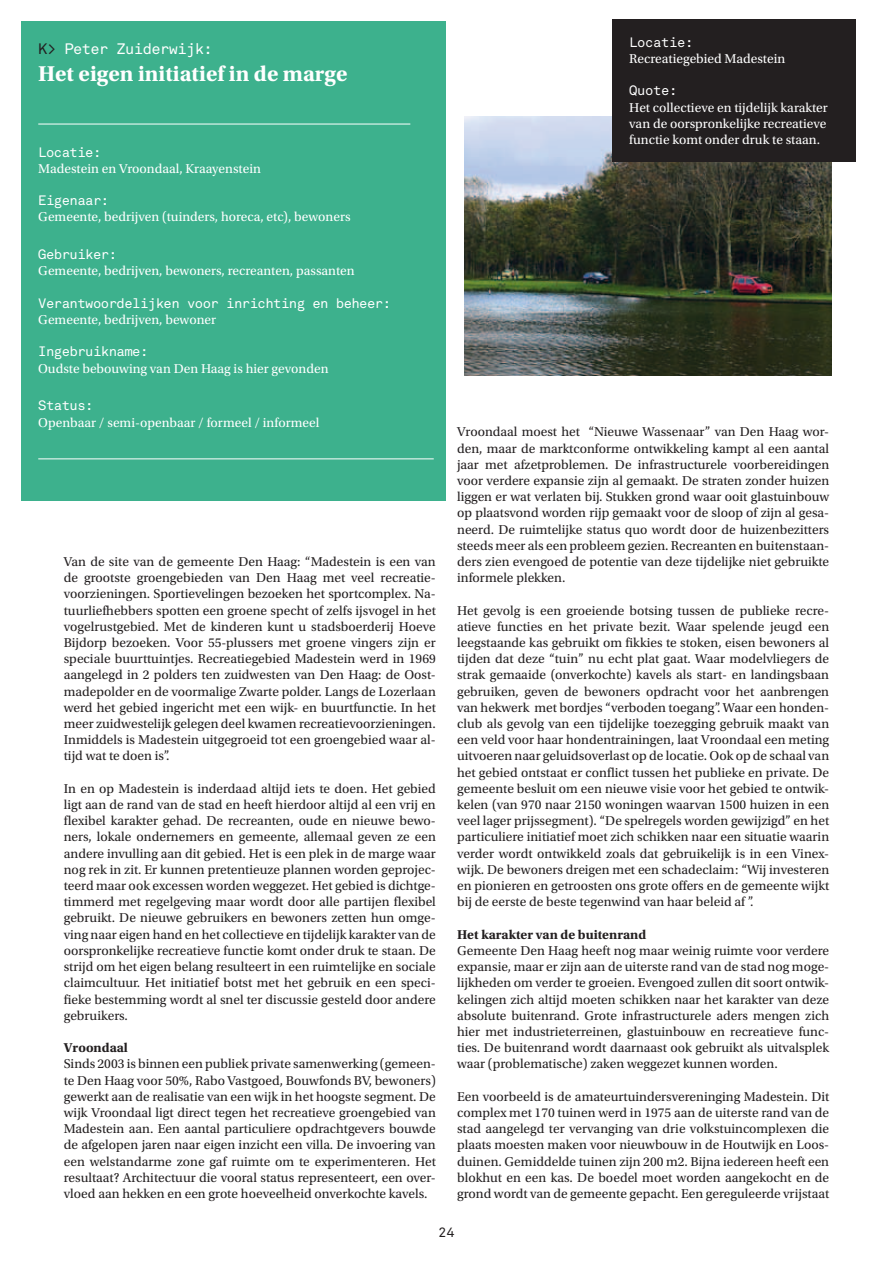
<style>
.page{position:relative;width:893px;height:1263px;background:#fff}
.page>*{position:absolute;margin:0;border:0;box-sizing:border-box;transform-origin:0 0}
.t1{font:700 22.5px "Utopia Std";color:#fff}
.t2{font:15px "Akkurat Mono";letter-spacing:-.04em;color:#fff}
.t3{font:13.5px/16.2px "Utopia Std";color:#231f20;text-align:justify}
.t4{font:13.5px/16.2px "Utopia Std";color:#fff;text-align:justify}
.t5{font:13.5px "Akkurat Mono";letter-spacing:-.04em;color:#fff}
.t6{font:700 13.5px "Utopia Std";color:#231f20}
.t7{font:13.5px "Akkurat Mono";color:#231f20}
.s1{color:#231f20}
</style>
<div class="page">
<div style="left:21px;top:21px;width:425px;height:480px;background:#3db18d"></div>
<hr style="left:38px;top:124px;width:372px;height:1px;background:#fff">
<hr style="left:38px;top:459px;width:396px;height:1px;background:#fff">
<img style="left:465px;top:116px;width:367px;height:259px">
<div style="left:612px;top:19px;width:244px;height:143px;background:#231f20"></div>
<p class="t2" style="left:38px;top:39px;width:176px"><span class="s1">K&gt;</span> Peter Zuiderwijk:</p>
<h1 class="t1" style="left:38px;top:61px;width:311px">Het eigen initiatief in de marge</h1>
<p class="t5" style="left:38px;top:143px;width:65px">Locatie:</p>
<p class="t4" style="left:38px;top:161px;width:224px">Madestein en Vroondaal, Kraayenstein</p>
<p class="t5" style="left:38px;top:192px;width:73px">Eigenaar:</p>
<p class="t4" style="left:38px;top:209px;width:314px">Gemeente, bedrijven (tuinders, horeca, etc), bewoners</p>
<p class="t5" style="left:38px;top:246px;width:80px">Gebruiker:</p>
<p class="t4" style="left:38px;top:263px;width:318px">Gemeente, bedrijven, bewoners, recreanten, passanten</p>
<p class="t5" style="left:38px;top:295px;width:354px">Verantwoordelijken voor inrichting en beheer:</p>
<p class="t4" style="left:38px;top:312px;width:179px">Gemeente, bedrijven, bewoner</p>
<p class="t5" style="left:38px;top:343px;width:112px">Ingebruikname:</p>
<p class="t4" style="left:38px;top:360px;width:292px">Oudste bebouwing van Den Haag is hier gevonden</p>
<p class="t5" style="left:38px;top:397px;width:57px">Status:</p>
<p class="t4" style="left:38px;top:414px;width:283px">Openbaar / semi-openbaar / formeel / informeel</p>
<p class="t3" style="left:64px;top:554px;width:374px">Van de site van de gemeente Den Haag: “Madestein is een van de grootste groengebieden van Den Haag met veel recreatie&shy;voorzieningen. Sportievelingen bezoeken het sportcomplex. Na&shy;tuurliefhebbers spotten een groene specht of zelfs ijsvogel in het vogelrustgebied. Met de kinderen kunt u stadsboerderij Hoeve Bijdorp bezoeken. Voor 55-plussers met groene vingers zijn er speciale buurttuintjes. Recreatiegebied Madestein werd in 1969 aangelegd in 2 polders ten zuidwesten van Den Haag: de Oost&shy;madepolder en de voormalige Zwarte polder. Langs de Lozerlaan werd het gebied ingericht met een wijk- en buurtfunctie. In het meer zuidwestelijk gelegen deel kwamen recreatievoorzieningen.<br>Inmiddels is Madestein uitgegroeid tot een groengebied waar al&shy;tijd wat te doen is”.</p>
<p class="t3" style="left:64px;top:781px;width:374px">In en op Madestein is inderdaad altijd iets te doen. Het gebied ligt aan de rand van de stad en heeft hierdoor altijd al een vrij en flexibel karakter gehad. De recreanten, oude en nieuwe bewo&shy;ners, lokale ondernemers en gemeente, allemaal geven ze een andere invulling aan dit gebied. Het is een plek in de marge waar nog rek in zit. Er kunnen pretentieuze plannen worden geprojec&shy;teerd maar ook excessen worden weggezet. Het gebied is dichtge&shy;timmerd met regelgeving maar wordt door alle partijen flexibel gebruikt. De nieuwe gebruikers en bewoners zetten hun omge&shy;ving naar eigen hand en het collectieve en tijdelijk karakter van de oorspronkelijke recreatieve functie komt onder druk te staan. De strijd om het eigen belang resulteert in een ruimtelijke en sociale claimcultuur. Het initiatief botst met het gebruik en een speci&shy;fieke bestemming wordt al snel ter discussie gesteld door andere gebruikers.</p>
<p class="t6" style="left:64px;top:1040px;width:66px">Vroondaal</p>
<p class="t3" style="left:64px;top:1056px;width:374px">Sinds 2003 is binnen een publiek private samenwerking (gemeen&shy;te Den Haag voor 50%, Rabo Vastgoed, Bouwfonds BV, bewoners) gewerkt aan de realisatie van een wijk in het hoogste segment. De wijk Vroondaal ligt direct tegen het recreatieve groengebied van Madestein aan. Een aantal particuliere opdrachtgevers bouwde de afgelopen jaren naar eigen inzicht een villa. De invoering van een welstandarme zone gaf ruimte om te experimenteren. Het resultaat? Architectuur die vooral status representeert, een over&shy;vloed aan hekken en een grote hoeveelheid onverkochte kavels.</p>
<p class="t5" style="left:629px;top:34px;width:66px">Locatie:</p>
<p class="t4" style="left:629px;top:51px;width:158px">Recreatiegebied Madestein</p>
<p class="t5" style="left:629px;top:82px;width:50px">Quote:</p>
<p class="t4" style="left:629px;top:99px;width:200px">Het collectieve en tijdelijk karakter van de oorspronkelijke recreatieve functie komt onder druk te staan.</p>
<p class="t3" style="left:457px;top:424px;width:374px">Vroondaal moest het “Nieuwe Wassenaar” van Den Haag wor&shy;den, maar de marktconforme ontwikkeling kampt al een aantal jaar met afzetproblemen. De infrastructurele voorbereidingen voor verdere expansie zijn al gemaakt. De straten zonder huizen liggen er wat verlaten bij. Stukken grond waar ooit glastuinbouw op plaatsvond worden rijp gemaakt voor de sloop of zijn al gesa&shy;neerd. De ruimtelijke status quo wordt door de huizenbezitters steeds meer als een probleem gezien. Recreanten en buitenstaan&shy;ders zien evengoed de potentie van deze tijdelijke niet gebruikte informele plekken.</p>
<p class="t3" style="left:457px;top:602px;width:374px">Het gevolg is een groeiende botsing tussen de publieke recre&shy;atieve functies en het private bezit. Waar spelende jeugd een leegstaande kas gebruikt om fikkies te stoken, eisen bewoners al tijden dat deze “tuin” nu echt plat gaat. Waar modelvliegers de strak gemaaide (onverkochte) kavels als start- en landingsbaan gebruiken, geven de bewoners opdracht voor het aanbrengen van hekwerk met bordjes “verboden toegang”. Waar een honden&shy;club als gevolg van een tijdelijke toezegging gebruik maakt van een veld voor haar hondentrainingen, laat Vroondaal een meting uitvoeren naar geluidsoverlast op de locatie. Ook op de schaal van het gebied ontstaat er conflict tussen het publieke en private. De gemeente besluit om een nieuwe visie voor het gebied te ontwik&shy;kelen (van 970 naar 2150 woningen waarvan 1500 huizen in een veel lager prijssegment). “De spelregels worden gewijzigd” en het particuliere initiatief moet zich schikken naar een situatie waarin verder wordt ontwikkeld zoals dat gebruikelijk is in een Vinex&shy;wijk. De bewoners dreigen met een schadeclaim: “Wij investeren en pionieren en getroosten ons grote offers en de gemeente wijkt bij de eerste de beste tegenwind van haar beleid af ”.</p>
<p class="t6" style="left:457px;top:926px;width:191px">Het karakter van de buitenrand</p>
<p class="t3" style="left:457px;top:943px;width:374px">Gemeente Den Haag heeft nog maar weinig ruimte voor verdere expansie, maar er zijn aan de uiterste rand van de stad nog moge&shy;lijkheden om verder te groeien. Evengoed zullen dit soort ontwik&shy;kelingen zich altijd moeten schikken naar het karakter van deze absolute buitenrand. Grote infrastructurele aders mengen zich hier met industrieterreinen, glastuinbouw en recreatieve func&shy;ties. De buitenrand wordt daarnaast ook gebruikt als uitvalsplek waar (problematische) zaken weggezet kunnen worden.</p>
<p class="t3" style="left:457px;top:1088px;width:374px">Een voorbeeld is de amateurtuindersvereninging Madestein. Dit complex met 170 tuinen werd in 1975 aan de uiterste rand van de stad aangelegd ter vervanging van drie volkstuincomplexen die plaats moesten maken voor nieuwbouw in de Houtwijk en Loos&shy;duinen. Gemiddelde tuinen zijn 200 m2. Bijna iedereen heeft een blokhut en een kas. De boedel moet worden aangekocht en de grond wordt van de gemeente gepacht. Een gereguleerde vrijstaat</p>
<p class="t7" style="left:438px;top:1224px;width:18px">24</p>
</div>
